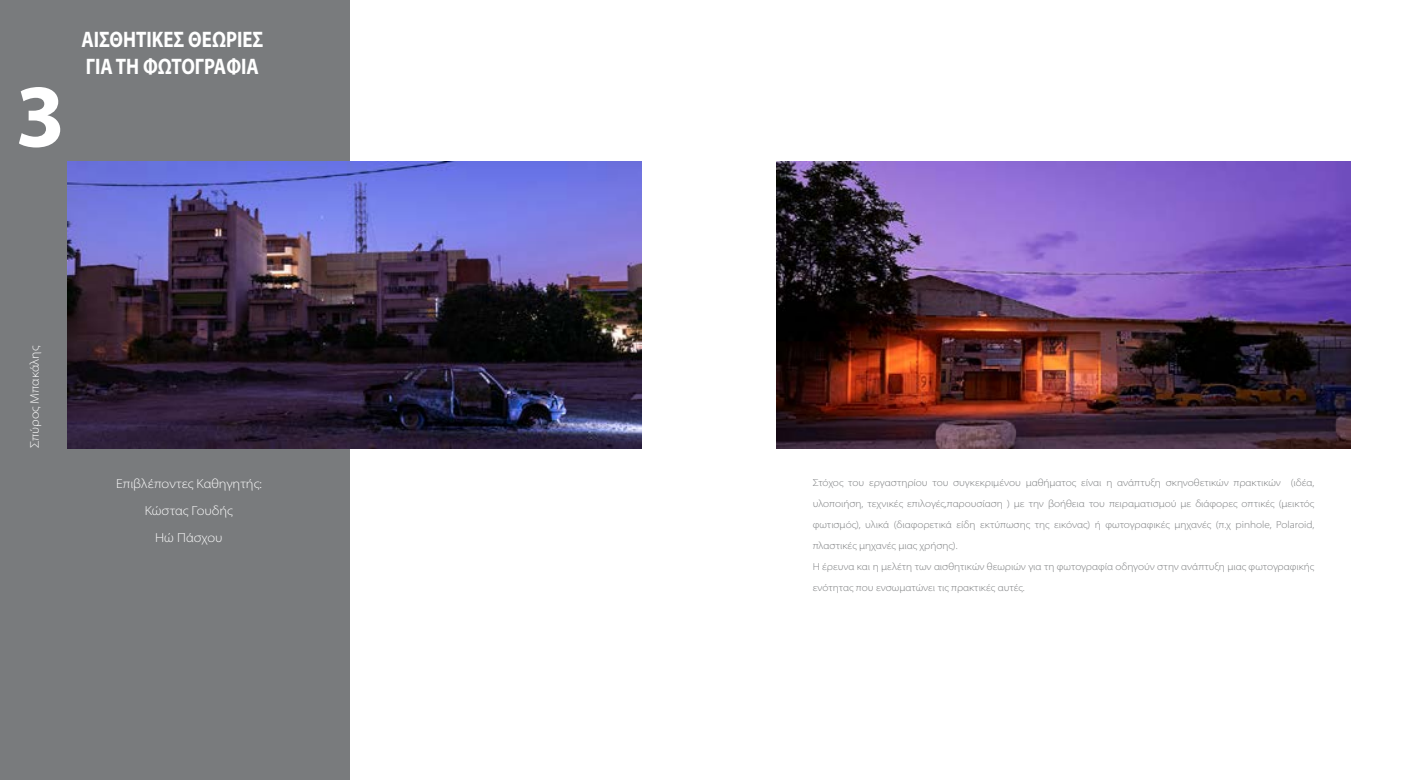
<style>
.page{position:relative;width:1418px;height:780px;background:#fff}
.page>*{position:absolute;margin:0;border:0;box-sizing:border-box;transform-origin:0 0}
.t1{font:700 90px "Myriad Pro";color:#fff}
.t2{font:700 22.5px/27px "Myriad Pro";color:#fff;scale:.84 1}
.t3{font:300 semi-expanded 13.12px/27px "Myriad Pro";color:#fff;text-align:center}
.t4{font:300 semi-expanded 12.5px "Myriad Pro";color:#fff}
.t5{font:300 semi-expanded 10.25px/21px "Myriad Pro";color:#797b7d}
</style>
<div class="page">
<div style="left:0;top:0;width:349px;height:780px;background:#797b7d"></div>
<img style="left:67px;top:161px;width:574px;height:287px">
<img style="left:776px;top:161px;width:574px;height:287px">
<h1 class="t1" style="left:18px;top:57px;width:46px">3</h1>
<h2 class="t2" style="left:81px;top:26px;width:218px">ΑΙΣΘΗΤΙΚΕΣ ΘΕΩΡΙΕΣ<br>ΓΙΑ ΤΗ ΦΩΤΟΓΡΑΦΙΑ</h2>
<p class="t4" style="left:28px;top:448px;width:104px;rotate:-90deg">Σπύρος Μπακάλης</p>
<p class="t3" style="left:116px;top:470px;width:147px">Επιβλέποντες Καθηγητής:<br>Κώστας Γουδής<br>Ηώ Πάσχου</p>
<p class="t5" style="left:812px;top:472px;width:503px">Στόχος του εργαστηρίου του συγκεκριμένου μαθήματος είναι η ανάπτυξη σκηνοθετικών πρακτικών (ιδέα, υλοποιήση, τεχνικές επιλογές,παρουσίαση ) με την βοήθεια του πειραματισμού με διάφορες οπτικές (μεικτός φωτισμός), υλικά (διαφορετικά είδη εκτύπωσης της εικόνας) ή φωτογραφικές μηχανές (π.χ pinhole, Polaroid, πλαστικές μηχανές μιας χρήσης).<br>Η έρευνα και η μελέτη των αισθητικών θεωριών για τη φωτογραφία οδηγούν στην ανάπτυξη μιας φωτογραφικής ενότητας που ενσωματώνει τις πρακτικές αυτές.</p>
</div>
